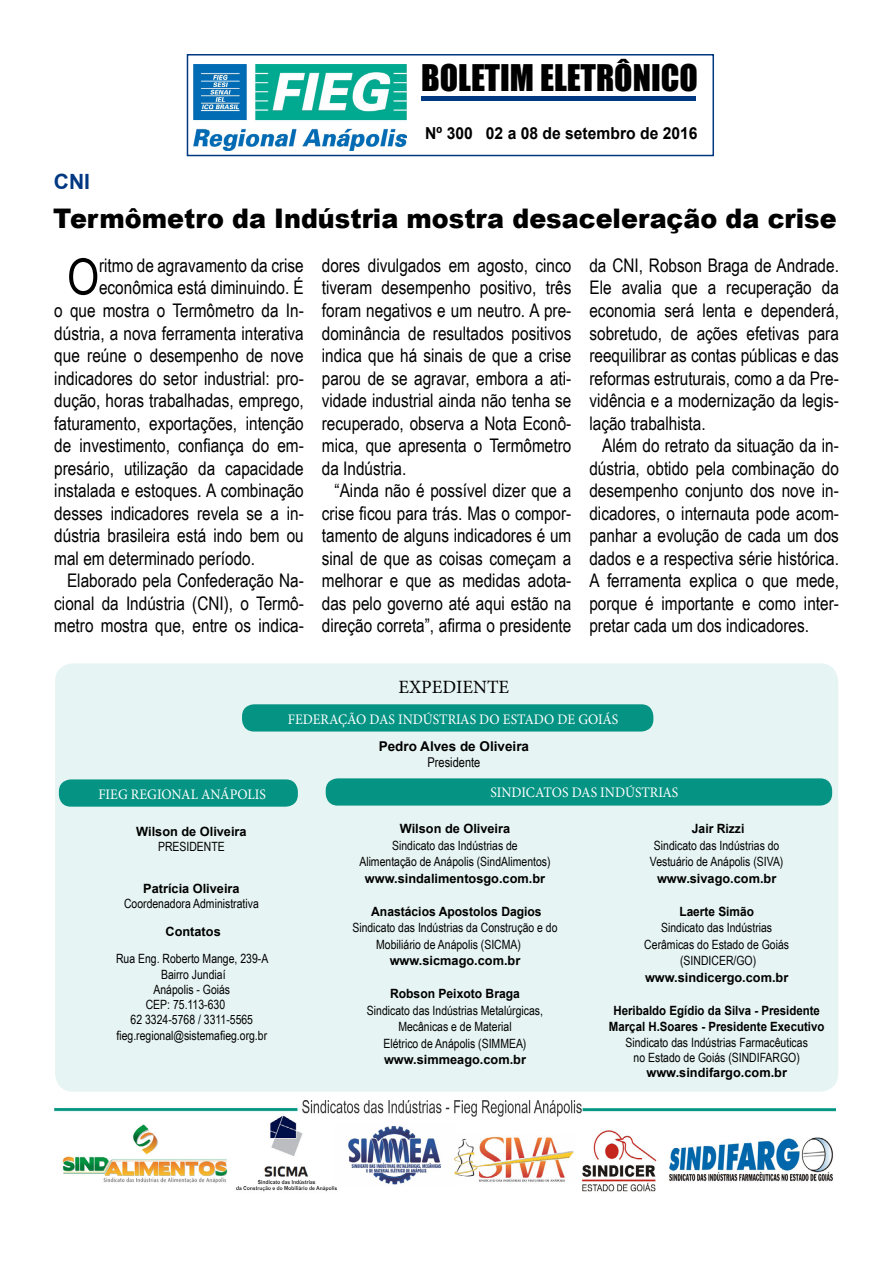
<style>
.page{position:relative;width:893px;height:1263px;background:#fff}
.page>*{position:absolute;margin:0;border:0;box-sizing:border-box;transform-origin:0 0}
.t1{font:50.25px "Arial Narrow";color:#000}
.t2{font:33.75px "Impact";color:#000}
.t3{font:27px "Arial MT Black";color:#000;scale:.94 1}
.t4{font:700 21px "Arial";color:#003882}
.t5{font:18.75px/22.5px "Arial Narrow";color:#000;text-align:justify}
.t6{font:18.75px "Minion Pro";color:#000}
.t7{font:700 16.5px "Arial";color:#000;scale:.95 1}
.t8{font:14.55px "Minion Pro";color:#fff;scale:.94 1}
.t9{font:700 13.5px "Arial";color:#000}
.t10{font:13.5px "Arial Narrow";color:#000}
.t11{font:12.75px/16.5px "Arial Narrow";color:#000;text-align:center}
.t12{font:700 12.75px "Arial";color:#000}
.t13{font:700 12.75px/16.5px "Arial";color:#000;text-align:center;scale:.9 1}
.t14{font:700 12.75px "Arial";color:#000;scale:.95 1}
.t15{font:700 12.75px "Arial";color:#000;scale:.93 1}
</style>
<div class="page">
<img style="left:54px;top:1100px;width:782px;height:92px">
<div style="left:55px;top:663px;width:783px;height:429px;background:#e6f4f3;border-radius:18px"></div>
<div style="left:242px;top:704px;width:411px;height:27px;background:#059383;border-radius:12px"></div>
<div style="left:59px;top:779px;width:239px;height:28px;background:#059383;border-radius:12px"></div>
<div style="left:326px;top:778px;width:506px;height:27px;background:#059383;border-radius:12px"></div>
<img style="left:194px;top:64px;width:212px;height:86px">
<hr style="left:421px;top:97px;width:275px;height:4px;background:#003882">
<div style="left:187px;top:54px;width:527px;height:102px;border:2px solid #003882"></div>
<h2 class="t2" style="left:421px;top:51px;width:278px">BOLETIM ELETRÔNICO</h2>
<p class="t7" style="left:425px;top:121px;width:288px">Nº 300 02 a 08 de setembro de 2016</p>
<p class="t4" style="left:54px;top:166px;width:38px">CNI</p>
<h3 class="t3" style="left:53px;top:201px;width:835px">Termômetro da Indústria mostra desaceleração da crise</h3>
<h1 class="t1" style="left:67px;top:240px;width:34px">O</h1>
<p class="t5" style="left:99px;top:253px;width:206px">ritmo de agravamento da crise</p>
<p class="t5" style="left:589px;top:253px;width:251px">da CNI, Robson Braga de Andrade.<br>Ele avalia que a recuperação da economia será lenta e dependerá, sobretudo, de ações efetivas para reequilibrar as contas públicas e das reformas estruturais, como a da Pre&shy;vidência e a modernização da legis&shy;lação trabalhista.</p>
<p class="t5" style="left:589px;top:433px;width:251px;text-indent:13px">Além do retrato da situação da in&shy;dústria, obtido pela combinação do desempenho conjunto dos nove in&shy;dicadores, o internauta pode acom&shy;panhar a evolução de cada um dos dados e a respectiva série histórica.<br>A ferramenta explica o que mede, porque é importante e como inter&shy;pretar cada um dos indicadores.</p>
<p class="t5" style="left:322px;top:253px;width:251px">dores divulgados em agosto, cinco tiveram desempenho positivo, três foram negativos e um neutro. A pre&shy;dominância de resultados positivos indica que há sinais de que a crise parou de se agravar, embora a ati&shy;vidade industrial ainda não tenha se recuperado, observa a Nota Econô&shy;mica, que apresenta o Termômetro da Indústria.</p>
<p class="t5" style="left:322px;top:478px;width:251px;text-indent:13px">“Ainda não é possível dizer que a crise ficou para trás. Mas o compor&shy;tamento de alguns indicadores é um sinal de que as coisas começam a melhorar e que as medidas adota&shy;das pelo governo até aqui estão na direção correta”, afirma o presidente</p>
<p class="t5" style="left:99px;top:276px;width:206px">econômica está diminuindo. É</p>
<p class="t5" style="left:54px;top:298px;width:251px">o que mostra o Termômetro da In-</p>
<p class="t5" style="left:54px;top:321px;width:251px">dústria, a nova ferramenta interativa</p>
<p class="t5" style="left:54px;top:343px;width:251px">que reúne o desempenho de nove</p>
<p class="t5" style="left:54px;top:366px;width:251px">indicadores do setor industrial: pro-</p>
<p class="t5" style="left:54px;top:388px;width:251px">dução, horas trabalhadas, emprego,</p>
<p class="t5" style="left:54px;top:411px;width:251px">faturamento, exportações, intenção</p>
<p class="t5" style="left:54px;top:433px;width:251px">de investimento, confiança do em-</p>
<p class="t5" style="left:54px;top:456px;width:251px">presário, utilização da capacidade</p>
<p class="t5" style="left:54px;top:478px;width:251px">instalada e estoques. A combinação</p>
<p class="t5" style="left:54px;top:501px;width:251px">desses indicadores revela se a in-</p>
<p class="t5" style="left:54px;top:523px;width:251px">dústria brasileira está indo bem ou</p>
<p class="t5" style="left:54px;top:546px;width:202px">mal em determinado período.</p>
<p class="t5" style="left:67px;top:568px;width:238px">Elaborado pela Confederação Na-</p>
<p class="t5" style="left:54px;top:591px;width:251px">cional da Indústria (CNI), o Termô-</p>
<p class="t5" style="left:54px;top:613px;width:251px">metro mostra que, entre os indica-</p>
<p class="t6" style="left:398px;top:675px;width:112px">EXPEDIENTE</p>
<p class="t8" style="left:288px;top:710px;width:353px">FEDERAÇÃO DAS INDÚSTRIAS DO ESTADO DE GOIÁS</p>
<p class="t9" style="left:379px;top:736px;width:152px">Pedro Alves de Oliveira</p>
<p class="t10" style="left:427px;top:752px;width:54px">Presidente</p>
<p class="t8" style="left:98px;top:784px;width:180px">FIEG REGIONAL ANÁPOLIS</p>
<p class="t8" style="left:490px;top:783px;width:202px">SINDICATOS DAS INDÚSTRIAS</p>
<p class="t12" style="left:136px;top:822px;width:112px">Wilson de Oliveira</p>
<p class="t11" style="left:158px;top:838px;width:68px">PRESIDENTE</p>
<p class="t12" style="left:143px;top:879px;width:98px">Patrícia Oliveira</p>
<p class="t11" style="left:124px;top:895px;width:136px">Coordenadora Administrativa</p>
<p class="t12" style="left:166px;top:923px;width:57px">Contatos</p>
<p class="t11" style="left:116px;top:950px;width:154px">Rua Eng. Roberto Mange, 239-A</p>
<p class="t11" style="left:161px;top:965px;width:66px">Bairro Jundiaí</p>
<p class="t11" style="left:153px;top:981px;width:78px">Anápolis - Goiás</p>
<p class="t11" style="left:146px;top:996px;width:81px">CEP: 75.113-630</p>
<p class="t11" style="left:131px;top:1011px;width:124px">62 3324-5768 / 3311-5565</p>
<p class="t11" style="left:117px;top:1026px;width:152px">fieg.regional@sistemafieg.org.br</p>
<p class="t12" style="left:400px;top:820px;width:112px">Wilson de Oliveira</p>
<p class="t11" style="left:359px;top:837px;width:193px">Sindicato das Indústrias de<br>Alimentação de Anápolis (SindAlimentos)</p>
<p class="t12" style="left:365px;top:869px;width:182px">www.sindalimentosgo.com.br</p>
<p class="t14" style="left:371px;top:902px;width:181px">Anastácios Apostolos Dagios</p>
<p class="t11" style="left:376px;top:919px;width:183px;text-align:left;text-indent:-24px">Sindicato das Indústrias da Construção e do<br>Mobiliário de Anápolis (SICMA)</p>
<p class="t12" style="left:390px;top:952px;width:132px">www.sicmago.com.br</p>
<p class="t14" style="left:390px;top:985px;width:138px">Robson Peixoto Braga</p>
<p class="t11" style="left:367px;top:1002px;width:178px">Sindicato das Indústrias Metalúrgicas,<br>Mecânicas e de Material<br>Elétrico de Anápolis (SIMMEA)</p>
<p class="t12" style="left:384px;top:1051px;width:143px">www.simmeago.com.br</p>
<p class="t14" style="left:692px;top:820px;width:57px">Jair Rizzi</p>
<p class="t11" style="left:650px;top:837px;width:135px">Sindicato das Indústrias do<br>Vestuário de Anápolis (SIVA)</p>
<p class="t12" style="left:657px;top:869px;width:121px">www.sivago.com.br</p>
<p class="t15" style="left:679px;top:902px;width:82px">Laerte Simão</p>
<p class="t11" style="left:644px;top:919px;width:146px">Sindicato das Indústrias<br>Cerâmicas do Estado de Goiás (SINDICER/GO)</p>
<p class="t12" style="left:645px;top:968px;width:145px">www.sindicergo.com.br</p>
<p class="t13" style="left:609px;top:1002px;width:241px">Heribaldo Egídio da Silva - Presidente<br>Marçal H.Soares - Presidente Executivo</p>
<p class="t11" style="left:625px;top:1034px;width:184px;line-height:15.3px">Sindicato das Indústrias Farmacêuticas no Estado de Goiás (SINDIFARGO)</p>
<p class="t12" style="left:646px;top:1064px;width:142px">www.sindifargo.com.br</p>
</div>
